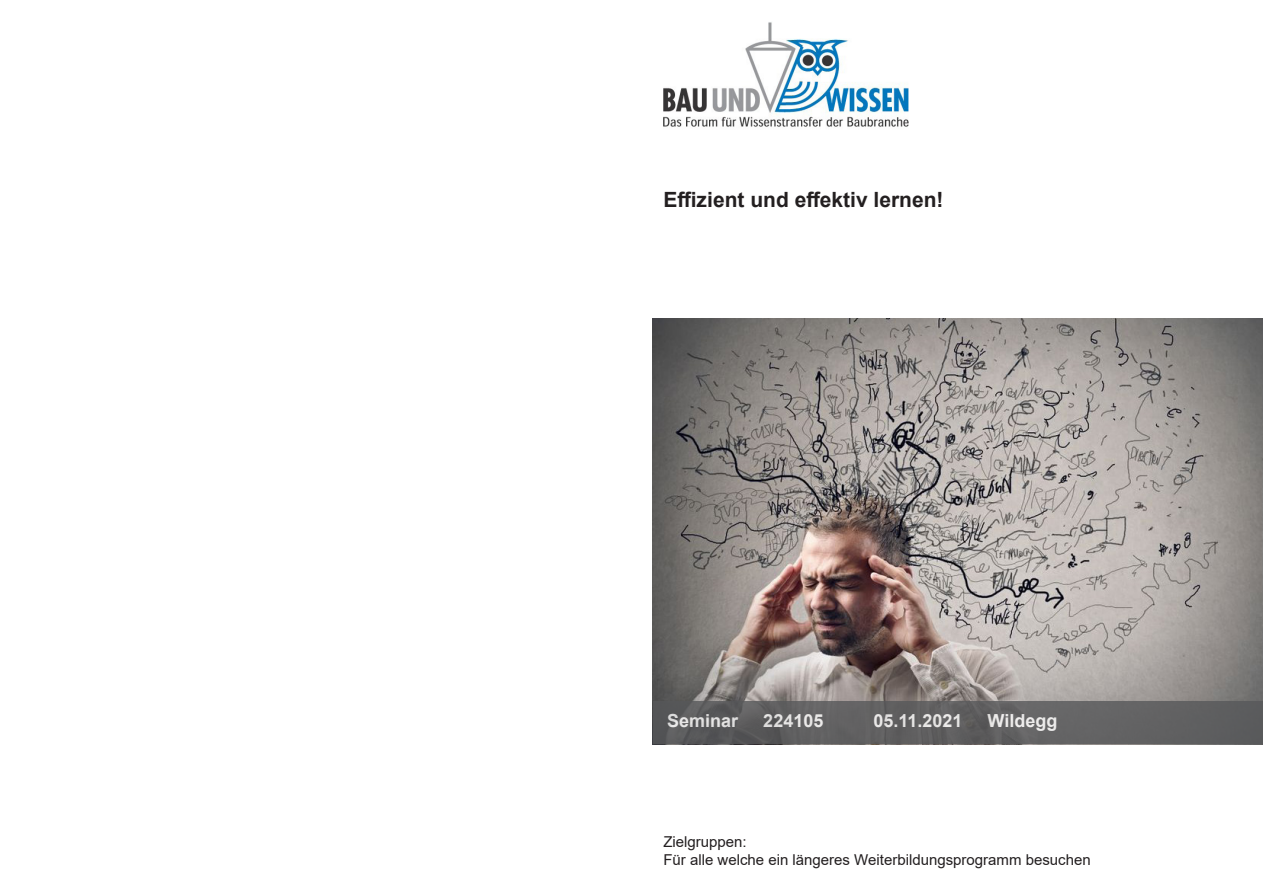
<style>
.page{position:relative;width:1263px;height:893px;background:#fff}
.page>*{position:absolute;margin:0;border:0;box-sizing:border-box;transform-origin:0 0}
.t1{font:700 21px "Arial";color:#231f20}
.t2{font:700 18px "Arial";color:#fff}
.t3{font:15px "Arial";color:#231f20}
</style>
<div class="page">
<img style="left:653px;top:319px;width:610px;height:383px">
<img style="left:663px;top:22px;width:246px;height:105px">
<div style="left:653px;top:702px;width:610px;height:42px;background:#606061"></div>
<p class="t1" style="left:663px;top:184px;width:282px">Effizient und effektiv lernen!</p>
<p class="t2" style="left:667px;top:708px;width:73px">Seminar</p>
<p class="t2" style="left:763px;top:708px;width:62px">224105</p>
<p class="t2" style="left:873px;top:708px;width:91px">05.11.2021</p>
<p class="t2" style="left:987px;top:708px;width:71px">Wildegg</p>
<p class="t3" style="left:663px;top:832px;width:85px">Zielgruppen:</p>
<p class="t3" style="left:663px;top:850px;width:429px">Für alle welche ein längeres Weiterbildungsprogramm besuchen</p>
</div>
